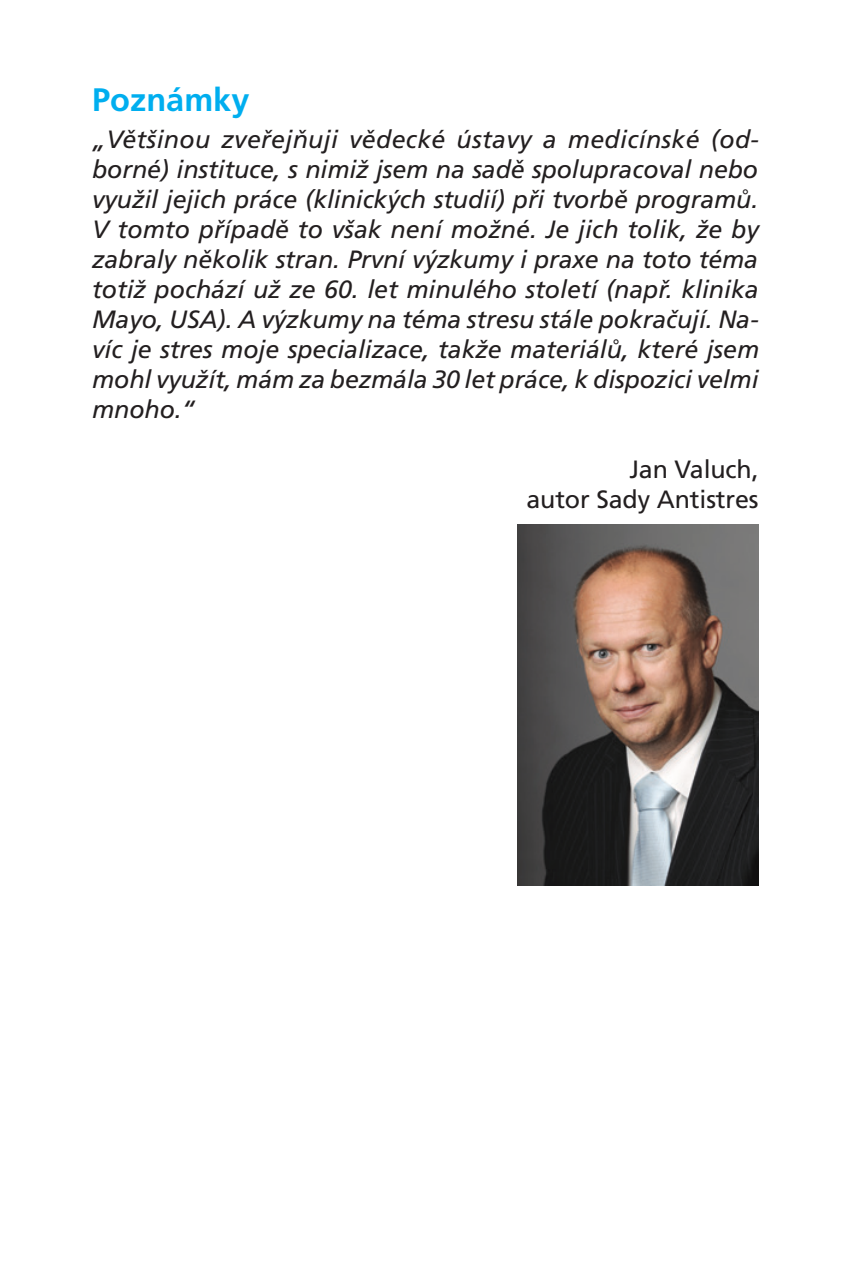
<style>
.page{position:relative;width:851px;height:1276px;background:#fff}
.page>*{position:absolute;margin:0;border:0;box-sizing:border-box;transform-origin:0 0}
.TITULEK-1{font:700 32.5px "Frutiger PRO";color:#00aeef}
.BEZ_odstavce{font:italic 25px/30px "Frutiger PRO";letter-spacing:-.005em;color:#231f20;text-align:justify}
.BEZ_odstavce-2{font:25px "Frutiger PRO";letter-spacing:-.005em;color:#231f20}
</style>
<div class="page">
<img style="left:517px;top:524px;width:241px;height:362px">
<p class="TITULEK-1" style="left:92px;top:81px;width:159px">Poznámky</p>
<p class="BEZ_odstavce" style="left:92px;top:124px;width:668px">„Většinou zveřejňuji vědecké ústavy a medicínské (od&shy;borné) instituce, s nimiž jsem na sadě spolupracoval nebo využil jejich práce (klinických studií) při tvorbě programů.<br>V tomto případě to však není možné. Je jich tolik, že by zabraly několik stran. První výzkumy i praxe na toto téma totiž pochází už ze 60. let minulého století (např. klinika Mayo, USA). A výzkumy na téma stresu stále pokračují. Na&shy;víc je stres moje specializace, takže materiálů, které jsem mohl využít, mám za bezmála 30 let práce, k dispozici velmi mnoho.“</p>
<p class="BEZ_odstavce-2" style="left:629px;top:455px;width:131px">Jan Valuch,</p>
<p class="BEZ_odstavce-2" style="left:526px;top:485px;width:233px">autor Sady Antistres</p>
</div>
